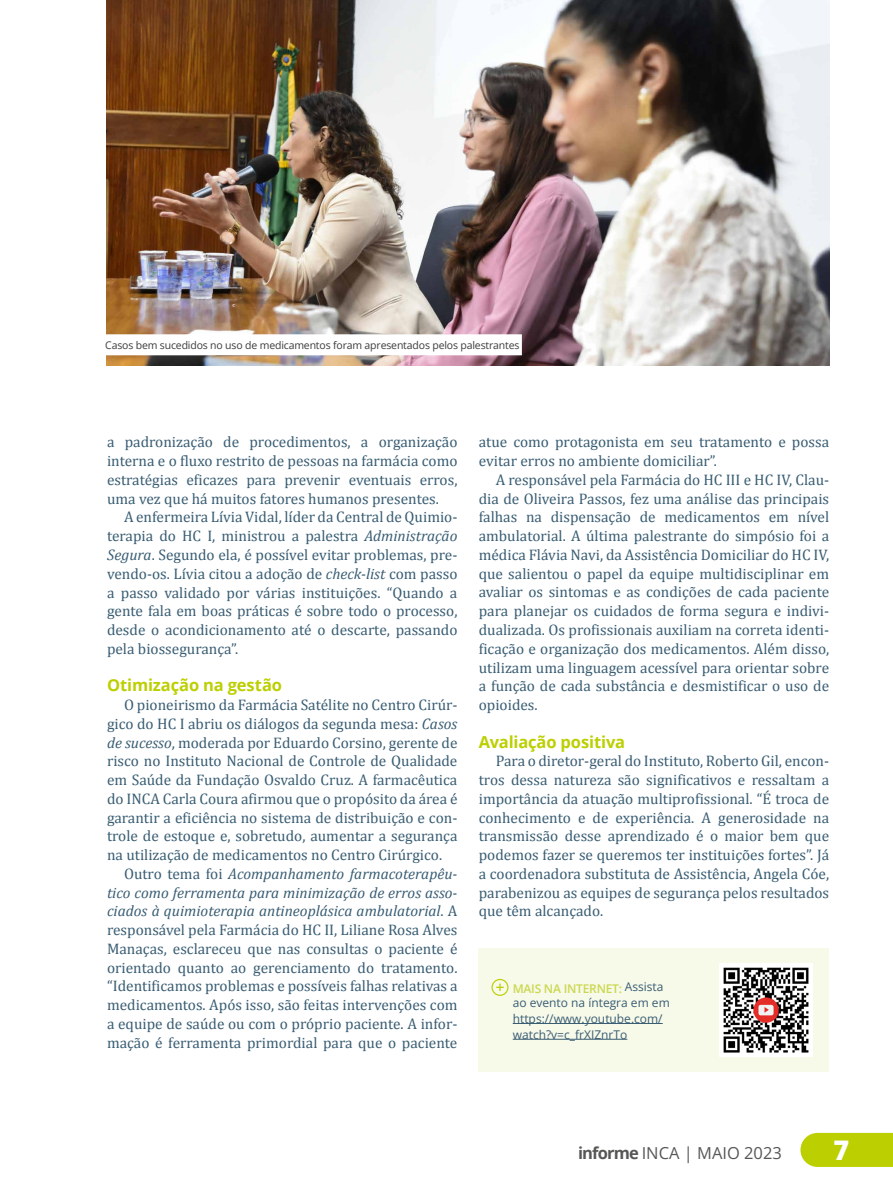
<style>
.page{position:relative;width:893px;height:1191px;background:#fff}
.page>*{position:absolute;margin:0;border:0;box-sizing:border-box;transform-origin:0 0}
.t1{font:800 27px "Open Sans";color:#fff}
.t2{font:700 16.5px "Open Sans";letter-spacing:-.01em;color:#bccf00}
.t3{font:16.5px "Open Sans";color:#575756}
.t4{font:15.3px/18.8px "Cambria";color:#395d73;text-align:justify}
.t5{font:italic 15.3px "Cambria";color:#395d73}
.t6{font:12px/14.2px "Open Sans";color:#395d73}
.t7{font:10.5px "Open Sans";letter-spacing:-.015em;color:#3c3c3b}
.s1{font-style:italic}
.s2{font-style:normal}
.s3{font-weight:600;color:#cbd84f}
.s4{font-weight:700}
</style>
<div class="page">
<img style="left:106px;top:0;width:723px;height:366px">
<div style="left:105px;top:334px;width:417px;height:21px;background:#fff"></div>
<div style="left:479px;top:948px;width:350px;height:123px;background:#f6f8e4"></div>
<hr style="left:513px;top:1023px;width:150px;height:1px;background:#395d73">
<hr style="left:513px;top:1039px;width:114px;height:1px;background:#395d73">
<svg style="left:491px;top:979px;width:17px;height:17px"></svg>
<img style="left:720px;top:963px;width:92px;height:93px">
<svg style="left:800px;top:1132px;width:93px;height:34px;background:#c0d211"></svg>
<p class="t7" style="left:105px;top:337px;width:416px">Casos bem sucedidos no uso de medicamentos foram apresentados pelos palestrantes</p>
<p class="t4" style="left:107px;top:433px;width:352px">a padronização de procedimentos, a organização interna e o fluxo restrito de pessoas na farmácia como estratégias eficazes para prevenir eventuais erros, uma vez que há muitos fatores humanos presentes.</p>
<p class="t4" style="left:107px;top:508px;width:352px;text-indent:17px">A enfermeira Lívia Vidal, líder da Central de Quimio&shy;terapia do HC I, ministrou a palestra <span class="s1">Administração Segura</span>. Segundo ela, é possível evitar problemas, pre&shy;vendo-os. Lívia citou a adoção de <span class="s1">check-list</span> com passo a passo validado por várias instituições. “Quando a gente fala em boas práticas é sobre todo o processo, desde o acondicionamento até o descarte, passando pela biossegurança”.</p>
<p class="t2" style="left:107px;top:673px;width:177px">Otimização na gestão</p>
<p class="t4" style="left:124px;top:695px;width:335px">O pioneirismo da Farmácia Satélite no Centro Cirúr-</p>
<p class="t4" style="left:107px;top:714px;width:352px">gico do HC I abriu os diálogos da segunda mesa: <span class="s1">Casos</span></p>
<p class="t4" style="left:107px;top:733px;width:352px"><span class="s1">de sucesso</span>, moderada por Eduardo Corsino, gerente de</p>
<p class="t4" style="left:107px;top:751px;width:352px">risco no Instituto Nacional de Controle de Qualidade</p>
<p class="t4" style="left:107px;top:770px;width:352px">em Saúde da Fundação Osvaldo Cruz. A farmacêutica</p>
<p class="t4" style="left:107px;top:789px;width:352px">do INCA Carla Coura afirmou que o propósito da área é</p>
<p class="t4" style="left:107px;top:808px;width:352px">garantir a eficiência no sistema de distribuição e con-</p>
<p class="t4" style="left:107px;top:826px;width:352px">trole de estoque e, sobretudo, aumentar a segurança</p>
<p class="t4" style="left:107px;top:845px;width:337px">na utilização de medicamentos no Centro Cirúrgico.</p>
<p class="t5" style="left:124px;top:864px;width:335px"><span class="s2">Outro tema foi</span> Acompanhamento farmacoterapêu-</p>
<p class="t5" style="left:107px;top:883px;width:352px">tico como ferramenta para minimização de erros asso-</p>
<p class="t5" style="left:107px;top:901px;width:352px">ciados à quimioterapia antineoplásica ambulatorial<span class="s2">. A</span></p>
<p class="t4" style="left:107px;top:920px;width:352px">responsável pela Farmácia do HC II, Liliane Rosa Alves</p>
<p class="t4" style="left:107px;top:939px;width:352px">Manaças, esclareceu que nas consultas o paciente é</p>
<p class="t4" style="left:107px;top:958px;width:352px">orientado quanto ao gerenciamento do tratamento.</p>
<p class="t4" style="left:107px;top:976px;width:352px">“Identificamos problemas e possíveis falhas relativas a</p>
<p class="t4" style="left:107px;top:995px;width:352px">medicamentos. Após isso, são feitas intervenções com</p>
<p class="t4" style="left:107px;top:1014px;width:352px">a equipe de saúde ou com o próprio paciente. A infor-</p>
<p class="t4" style="left:107px;top:1033px;width:352px">mação é ferramenta primordial para que o paciente</p>
<p class="t4" style="left:479px;top:433px;width:352px">atue como protagonista em seu tratamento e possa evitar erros no ambiente domiciliar”.</p>
<p class="t4" style="left:479px;top:470px;width:352px;text-indent:17px">A responsável pela Farmácia do HC III e HC IV, Clau&shy;dia de Oliveira Passos, fez uma análise das principais falhas na dispensação de medicamentos em nível ambulatorial. A última palestrante do simpósio foi a médica Flávia Navi, da Assistência Domiciliar do HC IV, que salientou o papel da equipe multidisciplinar em avaliar os sintomas e as condições de cada paciente para planejar os cuidados de forma segura e indivi&shy;dualizada. Os profissionais auxiliam na correta identi&shy;ficação e organização dos medicamentos. Além disso, utilizam uma linguagem acessível para orientar sobre a função de cada substância e desmistificar o uso de opioides.</p>
<p class="t2" style="left:479px;top:730px;width:148px">Avaliação positiva</p>
<p class="t4" style="left:479px;top:751px;width:352px;text-indent:17px">Para o diretor-geral do Instituto, Roberto Gil, encon&shy;tros dessa natureza são significativos e ressaltam a importância da atuação multiprofissional. “É troca de conhecimento e de experiência. A generosidade na transmissão desse aprendizado é o maior bem que podemos fazer se queremos ter instituições fortes”. Já a coordenadora substituta de Assistência, Angela Cóe, parabenizou as equipes de segurança pelos resultados que têm alcançado.</p>
<p class="t6" style="left:513px;top:981px;width:159px"><span class="s3">MAIS NA INTERNET:</span> Assista ao evento na íntegra em em</p>
<p class="t6" style="left:513px;top:1010px;width:151px;line-height:15.8px">https://www.youtube.com/ watch?v=c_frXIZnrTo</p>
<p class="t3" style="left:578px;top:1142px;width:205px"><span class="s4">informe</span> INCA | MAIO 2023</p>
<h1 class="t1" style="left:833px;top:1129px;width:17px">7</h1>
</div>
